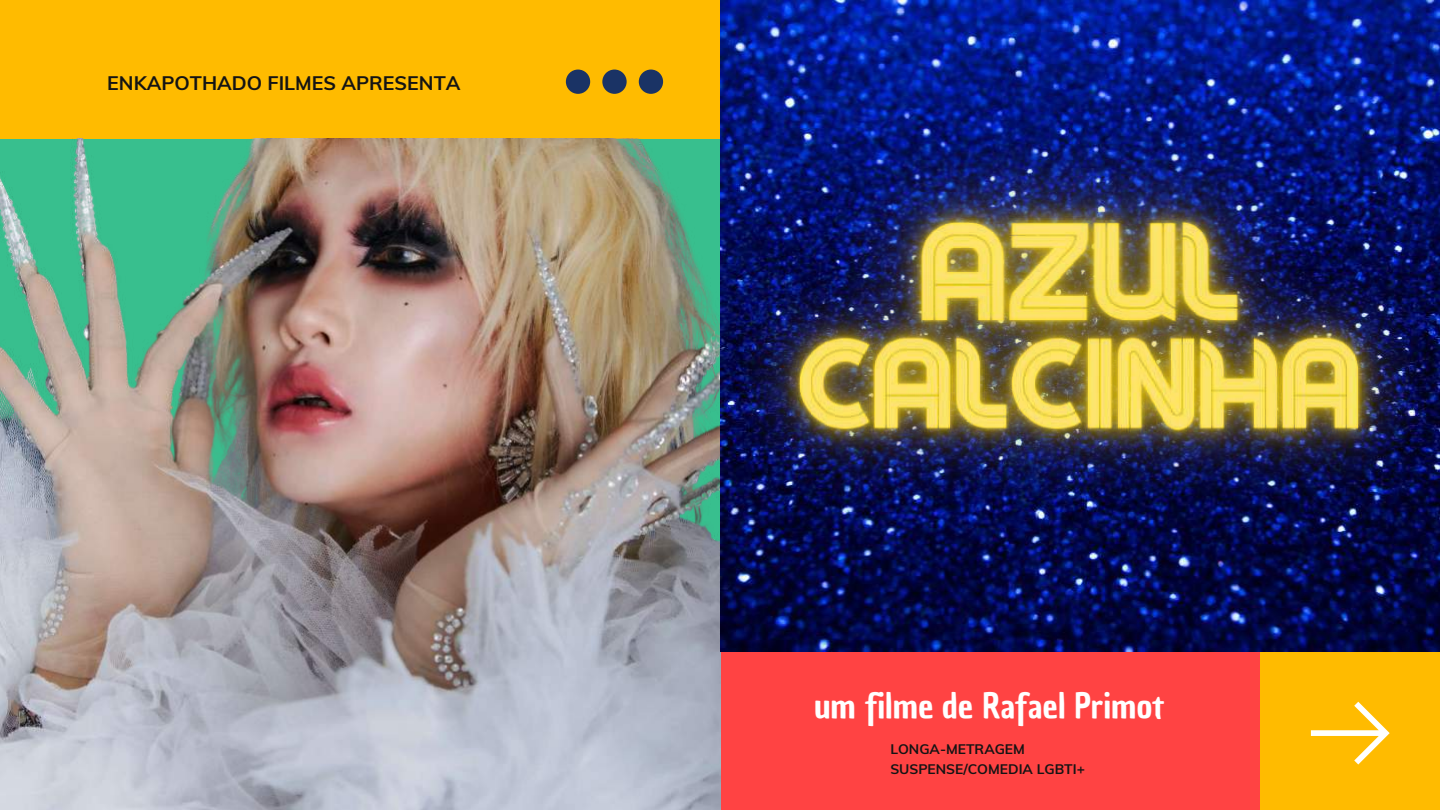
<style>
.page{position:relative;width:1440px;height:810px;background:#fff}
.page>*{position:absolute;margin:0;border:0;box-sizing:border-box;transform-origin:0 0}
.t1{font:34px "Chau Philomene One";color:#fff}
.t2{font:700 19.6px "Muli";color:#141414}
.t3{font:700 13.8px/19.1px "Muli";color:#141414}
</style>
<div class="page">
<div style="left:720px;top:652px;width:720px;height:158px;background:#ff4343"></div>
<div style="left:0;top:0;width:720px;height:139px;background:#fb0"></div>
<svg style="left:566px;top:70px;width:97px;height:24px"></svg>
<div style="left:1261px;top:652px;width:179px;height:158px;background:#fb0"></div>
<svg style="left:1311px;top:702px;width:79px;height:63px"></svg>
<img style="left:0;top:139px;width:720px;height:671px">
<img style="left:721px;top:0;width:719px;height:652px">
<img style="left:778px;top:56px;width:603px;height:129px">
<img style="left:667px;top:185px;width:773px;height:400px">
<h2 class="t2" style="left:107px;top:70px;width:355px">ENKAPOTHADO FILMES APRESENTA</h2>
<h1 class="t1" style="left:814px;top:683px;width:351px">um filme de Rafael Primot</h1>
<p class="t3" style="left:890px;top:740px;width:196px">LONGA-METRAGEM<br>SUSPENSE/COMEDIA LGBTI+</p>
</div>
